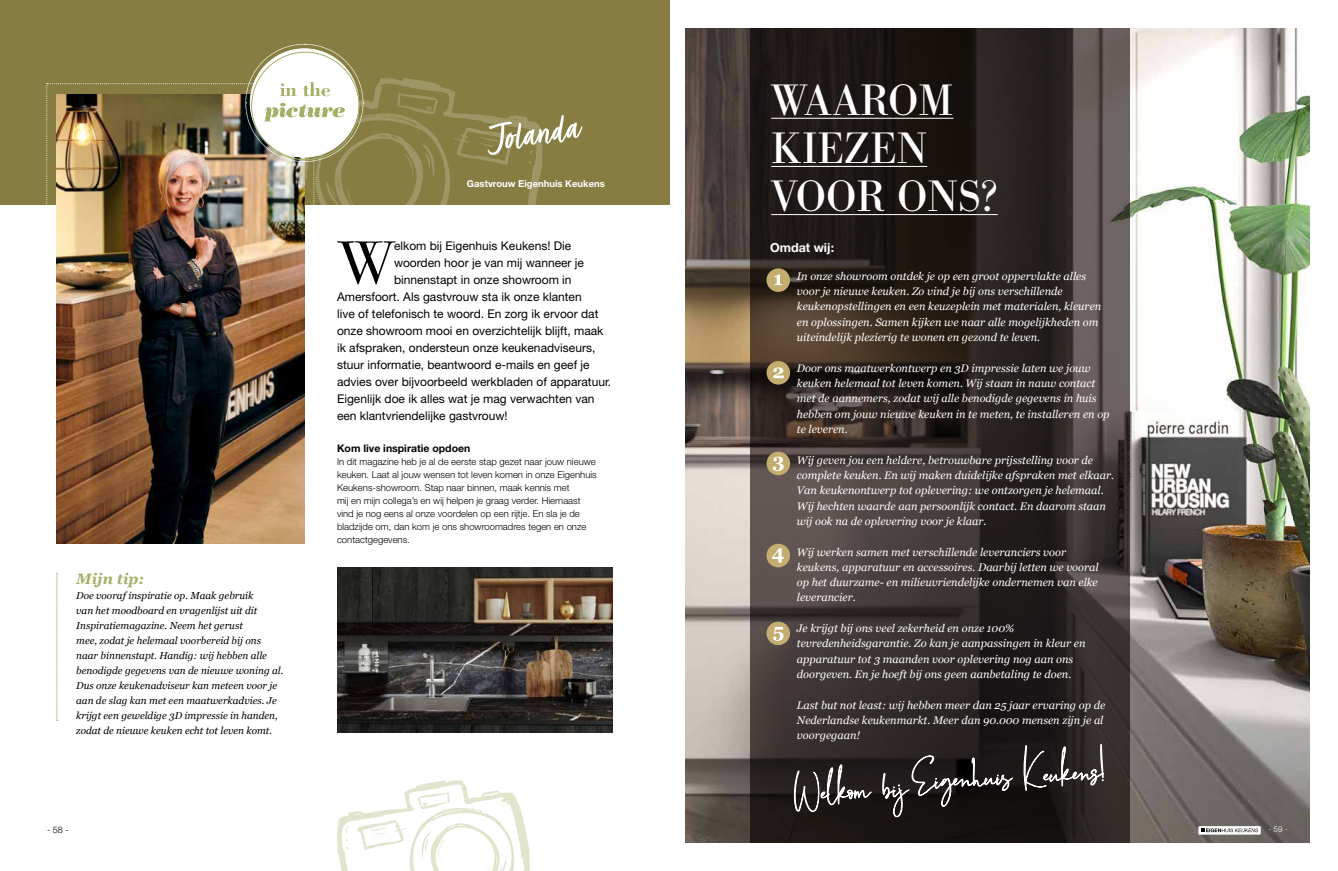
<style>
.page{position:relative;width:1338px;height:871px;background:#fff}
.page>*{position:absolute;margin:0;border:0;box-sizing:border-box;transform-origin:0 0}
.t1{font:60.9px "Bodoni Svty Two ITCTT";color:#000}
.t2{font:45.7px/48.1px "Bodoni URW";color:#fff}
.t3{font:44px "Turbinado";color:#fff}
.t4{font:italic 700 15px "Georgia";color:#a5af66}
.t5{font:700 12.5px "Helvetica Neue LT Std";color:#fff}
.t6{font:12px "Helvetica Neue LT Std";color:#000}
.t7{font:italic 11px/15.3px "Georgia";color:#fff}
.t8{font:700 10.5px "Helvetica Neue LT Std";color:#000}
.t9{font:italic 10px/15px "Georgia";color:#000}
.t10{font:300 9.5px/13px "Helvetica Neue LT Std";color:#000}
.t11{font:700 9.5px "Helvetica Neue LT Std";color:#fff}
.t12{font:300 9px "Helvetica Neue LT Std";color:#000}
.t13{font:300 8px "Helvetica Neue LT Std";color:#fff}
</style>
<div class="page">
<img style="left:685px;top:28px;width:625px;height:814px">
<div style="left:0;top:0;width:669px;height:204px;background:#877d42"></div>
<svg style="left:57px;top:572px;width:1px;height:149px"></svg>
<img style="left:57px;top:264px;width:247px;height:279px">
<img style="left:46px;top:44px;width:496px;height:220px">
<svg style="left:337px;top:780px;width:193px;height:90px"></svg>
<svg style="left:750px;top:28px;width:380px;height:814px;background:#332c29"></svg>
<hr style="left:771px;top:118px;width:182px;height:1px;background:#fff">
<hr style="left:771px;top:166px;width:156px;height:1px;background:#fff">
<hr style="left:771px;top:214px;width:227px;height:1px;background:#fff">
<div style="left:766px;top:268px;width:24px;height:24px;background:#c3ae70;border-radius:50%"></div>
<svg style="left:774px;top:274px;width:8px;height:11px"></svg>
<div style="left:767px;top:361px;width:23px;height:23px;background:#c3ae70;border-radius:50%"></div>
<svg style="left:773px;top:367px;width:11px;height:11px"></svg>
<div style="left:767px;top:451px;width:23px;height:24px;background:#c3ae70;border-radius:50%"></div>
<svg style="left:773px;top:456px;width:11px;height:15px"></svg>
<div style="left:766px;top:543px;width:24px;height:24px;background:#c3ae70;border-radius:50%"></div>
<svg style="left:772px;top:548px;width:12px;height:14px"></svg>
<div style="left:766px;top:621px;width:24px;height:24px;background:#c3ae70;border-radius:50%"></div>
<svg style="left:773px;top:627px;width:11px;height:13px"></svg>
<svg style="left:794px;top:743px;width:310px;height:81px;background:#302c2b"></svg>
<img style="left:337px;top:567px;width:275px;height:165px">
<svg style="left:1198px;top:825px;width:63px;height:9px"></svg>
<svg style="left:1201px;top:828px;width:57px;height:3px"></svg>
<h3 class="t4" style="left:76px;top:567px;width:69px">Mijn tip:</h3>
<p class="t9" style="left:76px;top:587px;width:209px">Doe vooraf inspiratie op. Maak gebruik<br>van het moodboard en vragenlijst uit dit Inspiratiemagazine. Neem het gerust<br>mee, zodat je helemaal voorbereid bij ons naar binnenstapt. Handig: wij hebben alle benodigde gegevens van de nieuwe woning al.<br>Dus onze keukenadviseur kan meteen voor je aan de slag kan met een maatwerkadvies. Je krijgt een geweldige 3D impressie in handen, zodat de nieuwe keuken echt tot leven komt.</p>
<h3 class="t3" style="left:485px;top:117px;width:93px;rotate:-9deg">Jolanda</h3>
<p class="t11" style="left:467px;top:177px;width:139px">Gastvrouw Eigenhuis Keukens</p>
<h1 class="t1" style="left:339px;top:213px;width:57px">W</h1>
<p class="t6" style="left:394px;top:238px;width:179px">elkom bij Eigenhuis Keukens! Die</p>
<p class="t6" style="left:394px;top:255px;width:192px">woorden hoor je van mij wanneer je</p>
<p class="t6" style="left:394px;top:272px;width:179px">binnenstapt in onze showroom in</p>
<p class="t6" style="left:337px;top:289px;width:246px">Amersfoort. Als gastvrouw sta ik onze klanten</p>
<p class="t6" style="left:337px;top:306px;width:263px">live of telefonisch te woord. En zorg ik ervoor dat</p>
<p class="t6" style="left:337px;top:323px;width:268px">onze showroom mooi en overzichtelijk blijft, maak</p>
<p class="t6" style="left:337px;top:340px;width:260px">ik afspraken, ondersteun onze keukenadviseurs,</p>
<p class="t6" style="left:337px;top:357px;width:254px">stuur informatie, beantwoord e-mails en geef je</p>
<p class="t6" style="left:337px;top:374px;width:276px">advies over bijvoorbeeld werkbladen of apparatuur.</p>
<p class="t6" style="left:337px;top:391px;width:259px">Eigenlijk doe ik alles wat je mag verwachten van</p>
<p class="t6" style="left:337px;top:408px;width:172px">een klantvriendelijke gastvrouw!</p>
<p class="t8" style="left:337px;top:441px;width:135px">Kom live inspiratie opdoen</p>
<p class="t10" style="left:337px;top:454px;width:261px">In dit magazine heb je al de eerste stap gezet naar jouw nieuwe keuken. Laat al jouw wensen tot leven komen in onze Eigenhuis Keukens-showroom. Stap naar binnen, maak kennis met<br>mij en mijn collega’s en wij helpen je graag verder. Hiernaast vind je nog eens al onze voordelen op een rijtje. En sla je de bladzijde om, dan kom je ons showroomadres tegen en onze contactgegevens.</p>
<h2 class="t2" style="left:771px;top:76px;width:228px">WAAROM<br>KIEZEN<br>VOOR ONS?</h2>
<p class="t5" style="left:770px;top:239px;width:66px">Omdat wij:</p>
<p class="t7" style="left:797px;top:268px;width:306px">In onze showroom ontdek je op een groot oppervlakte alles voor je nieuwe keuken. Zo vind je bij ons verschillende keukenopstellingen en een keuzeplein met materialen, kleuren en oplossingen. Samen kijken we naar alle mogelijkheden om uiteindelijk plezierig te wonen en gezond te leven.</p>
<p class="t7" style="left:797px;top:360px;width:314px">Door ons maatwerkontwerp en 3D impressie laten we jouw keuken helemaal tot leven komen. Wij staan in nauw contact met de aannemers, zodat wij alle benodigde gegevens in huis hebben om jouw nieuwe keuken in te meten, te installeren en op te leveren.</p>
<p class="t7" style="left:797px;top:451px;width:319px">Wij geven jou een heldere, betrouwbare prijsstelling voor de complete keuken. En wij maken duidelijke afspraken met elkaar.<br>Van keukenontwerp tot oplevering: we ontzorgen je helemaal.<br>Wij hechten waarde aan persoonlijk contact. En daarom staan wij ook na de oplevering voor je klaar.</p>
<p class="t7" style="left:797px;top:543px;width:303px">Wij werken samen met verschillende leveranciers voor keukens, apparatuur en accessoires. Daarbij letten we vooral op het duurzame- en milieuvriendelijke ondernemen van elke leverancier.</p>
<p class="t7" style="left:797px;top:620px;width:290px">Je krijgt bij ons veel zekerheid en onze 100% tevredenheidsgarantie. Zo kan je aanpassingen in kleur en apparatuur tot 3 maanden voor oplevering nog aan ons doorgeven. En je hoeft bij ons geen aanbetaling te doen.</p>
<p class="t7" style="left:797px;top:696px;width:310px">Last but not least: wij hebben meer dan 25 jaar ervaring op de<br>Nederlandse keukenmarkt. Meer dan 90.000 mensen zijn je al voorgegaan!</p>
<p class="t12" style="left:47px;top:823px;width:23px">- 58 -</p>
<p class="t13" style="left:1268px;top:824px;width:21px">- 59 -</p>
</div>
